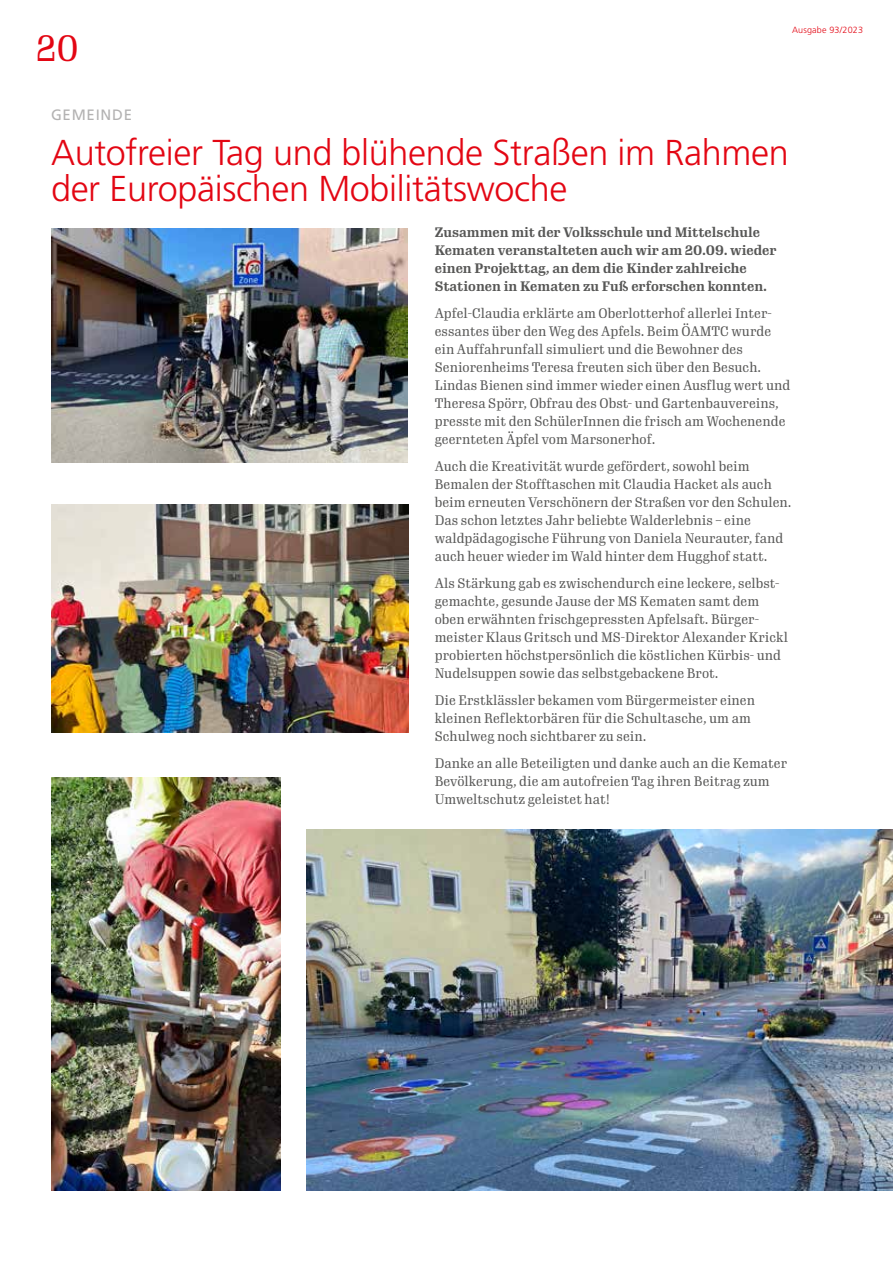
<style>
.page{position:relative;width:893px;height:1263px;background:#fff}
.page>*{position:absolute;margin:0;border:0;box-sizing:border-box;transform-origin:0 0}
.t1{font:300 36px/36px "Frutiger LT Std";letter-spacing:-.01em;color:#e30613}
.t2{font:36px "Gimlet Text Condensed";color:#e30613}
.t3{font:15px "Frutiger LT Std";letter-spacing:.05em;color:#b3b2b2}
.t4{font:13.5px/18px "Gimlet Text Condensed";color:#575756}
.t5{font:700 13.5px/18px "Gimlet Text Condensed";color:#575756}
.t6{font:300 9px "Frutiger LT Std";letter-spacing:.02em;color:#e30613}
</style>
<div class="page">
<img style="left:51px;top:505px;width:357px;height:227px">
<img style="left:52px;top:228px;width:356px;height:234px">
<img style="left:306px;top:829px;width:587px;height:361px">
<img style="left:51px;top:777px;width:230px;height:413px">
<h1 class="t2" style="left:35px;top:23px;width:45px">20</h1>
<p class="t6" style="left:792px;top:25px;width:73px">Ausgabe 93/2023</p>
<p class="t3" style="left:51px;top:106px;width:83px">GEMEINDE</p>
<h1 class="t1" style="left:51px;top:135px;width:739px">Autofreier Tag und blühende Straßen im Rahmen der Europäischen Mobilitätswoche</h1>
<p class="t5" style="left:435px;top:222px;width:343px">Zusammen mit der Volksschule und Mittelschule Kematen veranstalteten auch wir am 20.09. wieder einen Projekttag, an dem die Kinder zahlreiche Stationen in Kematen zu Fuß erforschen konnten.</p>
<p class="t4" style="left:435px;top:303px;width:357px">Apfel-Claudia erklärte am Oberlotterhof allerlei Inter&shy;essantes über den Weg des Apfels. Beim ÖAMTC wurde ein Auffahrunfall simuliert und die Bewohner des Seniorenheims Teresa freuten sich über den Besuch.<br>Lindas Bienen sind immer wieder einen Ausflug wert und Theresa Spörr, Obfrau des Obst- und Gartenbauvereins, presste mit den SchülerInnen die frisch am Wochenende geernteten Äpfel vom Marsonerhof.</p>
<p class="t4" style="left:435px;top:456px;width:358px">Auch die Kreativität wurde gefördert, sowohl beim Bemalen der Stofftaschen mit Claudia Hacket als auch beim erneuten Verschönern der Straßen vor den Schulen.<br>Das schon letztes Jahr beliebte Walderlebnis – eine waldpädagogische Führung von Daniela Neurauter, fand auch heuer wieder im Wald hinter dem Hugghof statt.</p>
<p class="t4" style="left:435px;top:573px;width:355px">Als Stärkung gab es zwischendurch eine leckere, selbst&shy;gemachte, gesunde Jause der MS Kematen samt dem oben erwähnten frischgepressten Apfelsaft. Bürger&shy;meister Klaus Gritsch und MS-Direktor Alexander Krickl probierten höchstpersönlich die köstlichen Kürbis- und Nudelsuppen sowie das selbstgebackene Brot.</p>
<p class="t4" style="left:435px;top:690px;width:322px">Die Erstklässler bekamen vom Bürgermeister einen kleinen Reflektorbären für die Schultasche, um am<br>Schulweg noch sichtbarer zu sein.</p>
<p class="t4" style="left:435px;top:753px;width:354px">Danke an alle Beteiligten und danke auch an die Kemater<br>Bevölkerung, die am autofreien Tag ihren Beitrag zum<br>Umweltschutz geleistet hat!</p>
</div>
